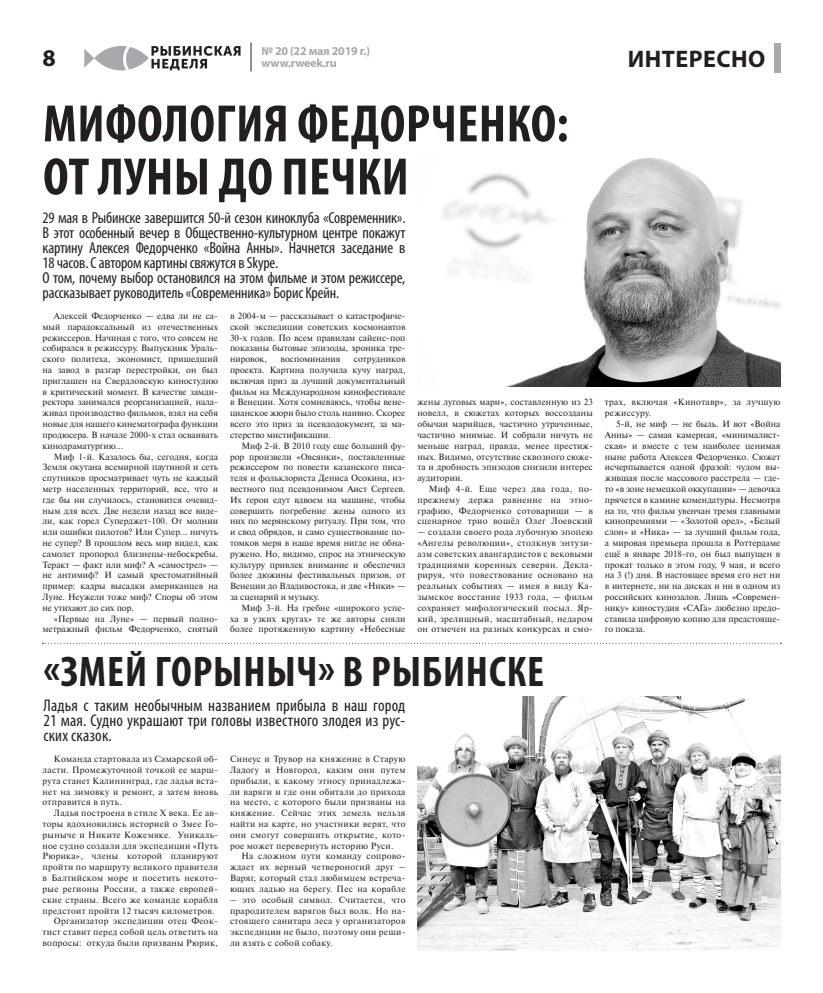
<style>
.page{position:relative;width:823px;height:993px;background:#fff}
.page>*{position:absolute;margin:0;border:0;box-sizing:border-box;transform-origin:0 0}
.Заголовок1{font:700 condensed 53px/53px "Myriad Pro";letter-spacing:.01em;color:#231f20}
.Заголовок1-2{font:700 condensed 43px "Myriad Pro";letter-spacing:.02em;color:#231f20}
.рубрика1{font:700 24px "Myriad Pro";letter-spacing:.02em;color:#231f20}
.Лид1{font:condensed 17px/15px "Myriad Pro";letter-spacing:.01em;color:#231f20;text-align:justify}
.Лид1-2{font:condensed 16px/15px "Myriad Pro";letter-spacing:-.01em;color:#231f20;text-align:justify}
.t1{font:700 12px/12px "Myriad Pro";letter-spacing:-.02em;color:#a8a9ad}
.Основной_текст1{font:9px/10.8px "Newton C";letter-spacing:.01em;color:#231f20;text-align:justify}
.Основной_текст1-2{font:9px/10.8px "Newton C";letter-spacing:.03em;color:#231f20}
</style>
<div class="page">
<svg style="left:250px;top:43px;width:1px;height:28px"></svg>
<svg style="left:84px;top:46px;width:156px;height:24px"></svg>
<div style="left:773px;top:43px;width:7px;height:29px;background:#a8a9ad"></div>
<img style="left:443px;top:158px;width:337px;height:229px">
<svg style="left:43px;top:642px;width:735px;height:1px"></svg>
<img style="left:417px;top:696px;width:363px;height:254px">
<p class="рубрика1" style="left:43px;top:42px;width:15px">8</p>
<h3 class="t1" style="left:261px;top:45px;width:110px">№ 20 (22 мая 2019 г.) www.rweek.ru</h3>
<p class="рубрика1" style="left:627px;top:43px;width:139px">ИНТЕРЕСНО</p>
<p class="Заголовок1" style="left:43px;top:96px;width:526px">МИФОЛОГИЯ ФЕДОРЧЕНКО:<br>ОТ ЛУНЫ ДО ПЕЧКИ</p>
<p class="Лид1-2" style="left:42px;top:210px;width:364px">29 мая в Рыбинске завершится 50-й сезон киноклуба «Современник».<br>В этот особенный вечер в Общественно-культурном центре покажут картину Алексея Федорченко «Война Анны». Начнется заседание в 18 часов. С автором картины свяжутся в Skype.</p>
<p class="Лид1-2" style="left:42px;top:270px;width:364px">О том, почему выбор остановился на этом фильме и этом режиссере, рассказывает руководитель «Современника» Борис Крейн.</p>
<p class="Основной_текст1" style="left:43px;top:310px;width:177px;text-indent:11px">Алексей Федорченко — едва ли не са&shy;мый парадоксальный из отечественных режиссеров. Начиная с того, что совсем не собирался в режиссуру. Выпускник Ураль&shy;ского политеха, экономист, пришедший на завод в разгар перестройки, он был приглашен на Свердловскую киностудию в критический момент. В качестве замди&shy;ректора занимался реорганизацией, нала&shy;живал производство фильмов, взял на себя новые для нашего кинематографа функции продюсера. В начале 2000-х стал осваивать кинодраматургию...</p>
<p class="Основной_текст1" style="left:43px;top:451px;width:177px;text-indent:11px">Миф 1-й. Казалось бы, сегодня, когда Земля окутана всемирной паутиной и сеть спутников просматривает чуть не каждый метр населенных территорий, все, что и где бы ни случилось, становится очевид&shy;ным для всех. Две недели назад все виде&shy;ли, как горел Суперджет-100. От молнии или ошибки пилотов? Или Супер... ничуть не супер? В прошлом весь мир видел, как самолет пропорол близнецы-небоскребы.<br>Теракт — факт или миф? А «самострел» — не антимиф? И самый хрестоматийный пример: кадры высадки американцев на Луне. Неужели тоже миф? Споры об этом не утихают до сих пор.</p>
<p class="Основной_текст1" style="left:43px;top:613px;width:177px;text-align:right">«Первые на Луне» — первый полно&shy;метражный фильм Федорченко, снятый</p>
<p class="Основной_текст1" style="left:230px;top:310px;width:177px">в 2004-м — рассказывает о катастрофиче&shy;ской экспедиции советских космонавтов 30-х годов. По всем правилам сайенс-поп показаны бытовые эпизоды, хроника тре&shy;нировок,</p>
<p class="Основной_текст1" style="left:230px;top:353px;width:177px;text-indent:124px">сотрудников проекта. Картина получила кучу наград, включая приз за лучший документальный фильм на Международном кинофестивале в Венеции. Хотя сомневаюсь, чтобы вене&shy;цианское жюри было столь наивно. Скорее всего это приз за псевдодокумент, за ма&shy;стерство мистификации.</p>
<p class="Основной_текст1" style="left:230px;top:440px;width:177px;text-indent:11px">Миф 2-й. В 2010 году еще больший фу&shy;рор произвели «Овсянки», поставленные режиссером по повести казанского писа&shy;теля и фольклориста Дениса Осокина, из&shy;вестного под псевдонимом Аист Сергеев.<br>Их герои едут вдвоем на машине, чтобы совершить погребение жены одного из них по мерянскому ритуалу. При том, что и свод обрядов, и само существование по&shy;томков меря в наше время нигде не обна&shy;ружено. Но, видимо, спрос на этническую культуру привлек внимание и обеспечил более дюжины фестивальных призов, от Венеции до Владивостока, и две «Ники» — за сценарий и музыку.</p>
<p class="Основной_текст1" style="left:230px;top:602px;width:177px;text-indent:11px">Миф 3-й. На гребне «широкого успе&shy;ха в узких кругах» те же авторы сняли более протяженную картину «Небесные</p>
<p class="Основной_текст1" style="left:280px;top:353px;width:61px">воспоминания</p>
<p class="Основной_текст1" style="left:417px;top:397px;width:177px">жены луговых мари», составленную из 23 новелл, в сюжетах которых воссозданы обычаи марийцев, частично утраченные, частично мнимые. И собрали ничуть не меньше наград, правда, менее престиж&shy;ных. Видимо, отсутствие сквозного сюже&shy;та и дробность эпизодов снизили интерес аудитории.</p>
<p class="Основной_текст1" style="left:417px;top:483px;width:177px;text-indent:11px">Миф 4-й. Еще через два года, по&shy;прежнему держа равнение на этно&shy;графию, Федорченко сотоварищи — в сценарное трио вошёл Олег Лоевский</p>
<p class="Основной_текст1" style="left:417px;top:526px;width:177px">— создали своего рода лубочную эпопею «Ангелы революции», столкнув энтузи&shy;азм советских авангардистов с вековыми традициями коренных северян. Декла&shy;рируя, что повествование основано на реальных событиях — имея в виду Ка&shy;зымское восстание 1933 года, — фильм сохраняет мифологический посыл. Яр&shy;кий, зрелищный, масштабный, недаром он отмечен на разных конкурсах и смо-</p>
<p class="Заголовок1-2" style="left:44px;top:645px;width:502px">«ЗМЕЙ ГОРЫНЫЧ» В РЫБИНСКЕ</p>
<p class="Лид1" style="left:44px;top:697px;width:363px">Ладья с таким необычным названием прибыла в наш город 21 мая. Судно украшают три головы известного злодея из рус&shy;ских сказок.</p>
<p class="Основной_текст1" style="left:43px;top:753px;width:177px;text-indent:11px">Команда стартовала из Самарской об&shy;ласти. Промежуточной точкой ее марш&shy;рута станет Калининград, где ладья вста&shy;нет на зимовку и ремонт, а затем вновь отправится в путь.</p>
<p class="Основной_текст1" style="left:43px;top:807px;width:177px;text-indent:11px">Ладья построена в стиле Х века. Ее ав&shy;торы вдохновились историей о Змее Го&shy;рыныче и Никите Кожемяке. Уникаль&shy;ное судно создали для экспедиции «Путь Рюрика», члены которой планируют пройти по маршруту великого правителя в Балтийском море и посетить некото&shy;рые регионы России, а также европей&shy;ские страны. Всего же команде корабля предстоит пройти 12 тысяч километров.</p>
<p class="Основной_текст1" style="left:43px;top:915px;width:177px;text-indent:11px">Организатор экспедиции отец Феок&shy;тист ставит перед собой цель ответить на вопросы: откуда были призваны Рюрик,</p>
<p class="Основной_текст1" style="left:230px;top:753px;width:177px">Синеус и Трувор на княжение в Старую Ладогу и Новгород, каким они путем прибыли, к какому этносу принадлежа&shy;ли варяги и где они обитали до прихода на место, с которого были призваны на княжение. Сейчас этих земель нельзя найти на карте, но участники верят, что они смогут совершить открытие, кото&shy;рое может перевернуть историю Руси.</p>
<p class="Основной_текст1" style="left:230px;top:850px;width:177px;text-indent:11px">На сложном пути команду сопрово&shy;ждает их верный четвероногий друг – Варяг, который стал любимцем встреча&shy;ющих ладью на берегу. Пес на корабле</p>
<p class="Основной_текст1" style="left:230px;top:893px;width:177px">– это особый символ. Считается, что прародителем варягов был волк. Но на&shy;стоящего санитара леса у организаторов экспедиции не было, поэтому они реши&shy;ли взять с собой собаку.</p>
<p class="Основной_текст1-2" style="left:604px;top:397px;width:177px">трах, включая «Кинотавр», за лучшую режиссуру.</p>
<p class="Основной_текст1" style="left:604px;top:418px;width:177px;text-indent:11px">5-й, не миф — не быль. И вот «Война Анны» — самая камерная, «минималист&shy;ская» и вместе с тем наиболее ценимая ныне работа Алексея Федорченко. Сюжет исчерпывается одной фразой: чудом вы&shy;жившая после массового расстрела — где&shy;то «в зоне немецкой оккупации» — девочка прячется в камине комендатуры. Несмотря на то, что фильм увенчан тремя главными кинопремиями — «Золотой орел», «Белый слон» и «Ника» — за лучший фильм года, а мировая премьера прошла в Роттердаме ещё в январе 2018-го, он был выпущен в прокат только в этом году, 9 мая, и всего на 3 (!) дня. В настоящее время его нет ни в интернете, ни на дисках и ни в одном из российских кинозалов. Лишь «Современ&shy;нику» киностудия «САГа» любезно предо&shy;ставила цифровую копию для предстояще&shy;го показа.</p>
</div>
